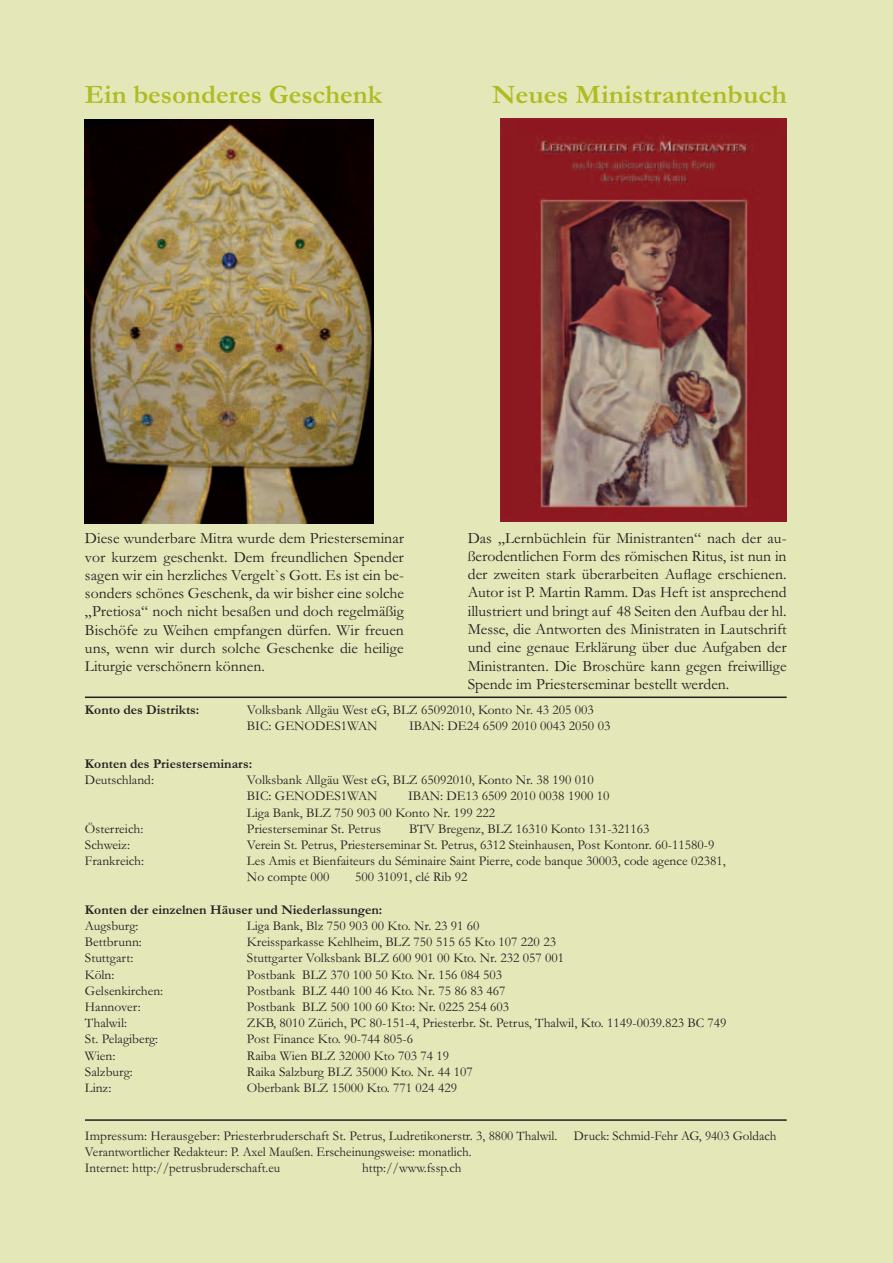
<style>
.page{position:relative;width:893px;height:1263px;background:#e4e8b9}
.page>*{position:absolute;margin:0;border:0;box-sizing:border-box;transform-origin:0 0}
.t1{font:700 27px "Garamond";color:#aebc21}
.t2{font:15.75px/18.3px "Garamond";color:#231f20;text-align:justify}
.t3{font:13.5px/16.2px "Garamond";color:#231f20}
.t4{font:700 13.5px "Garamond";color:#231f20}
</style>
<div class="page">
<hr style="left:85px;top:697px;width:702px;height:1px;background:#231f20">
<hr style="left:85px;top:1119px;width:702px;height:2px;background:#231f20">
<img style="left:85px;top:120px;width:288px;height:403px">
<img style="left:500px;top:118px;width:287px;height:404px">
<h1 class="t1" style="left:85px;top:84px;width:299px">Ein besonderes Geschenk</h1>
<h1 class="t1" style="left:492px;top:84px;width:296px">Neues Ministrantenbuch</h1>
<p class="t2" style="left:85px;top:531px;width:320px">Diese wunderbare Mitra wurde dem Priesterseminar vor kurzem geschenkt. Dem freundlichen Spender sagen wir ein herzliches Vergelt`s Gott. Es ist ein be&shy;sonders schönes Geschenk, da wir bisher eine solche „Pretiosa“ noch nicht besaßen und doch regelmäßig Bischöfe zu Weihen empfangen dürfen. Wir freuen uns, wenn wir durch solche Geschenke die heilige Liturgie verschönern können.</p>
<p class="t2" style="left:468px;top:530px;width:320px">Das „Lernbüchlein für Ministranten“ nach der au&shy;ßerodentlichen Form des römischen Ritus, ist nun in der zweiten stark überarbeiten Auflage erschienen.<br>Autor ist P. Martin Ramm. Das Heft ist ansprechend illustriert und bringt auf 48 Seiten den Aufbau der hl.<br>Messe, die Antworten des Ministraten in Lautschrift und eine genaue Erklärung über due Aufgaben der Ministranten. Die Broschüre kann gegen freiwillige Spende im Priesterseminar bestellt werden.</p>
<p class="t4" style="left:85px;top:704px;width:116px">Konto des Distrikts:</p>
<p class="t3" style="left:247px;top:703px;width:348px">Volksbank Allgäu West eG, BLZ 65092010, Konto Nr. 43 205 003<br>BIC: GENODES1WAN</p>
<p class="t3" style="left:409px;top:719px;width:203px">IBAN: DE24 6509 2010 0043 2050 03</p>
<p class="t4" style="left:85px;top:758px;width:169px">Konten des Priesterseminars:</p>
<p class="t3" style="left:85px;top:773px;width:70px">Deutschland:</p>
<p class="t3" style="left:247px;top:773px;width:348px">Volksbank Allgäu West eG, BLZ 65092010, Konto Nr. 38 190 010<br>BIC: GENODES1WAN</p>
<p class="t3" style="left:247px;top:790px;width:364px;text-indent:161px">IBAN: DE13 6509 2010 0038 1900 10<br>Liga Bank, BLZ 750 903 00 Konto Nr. 199 222</p>
<p class="t3" style="left:85px;top:822px;width:60px">Österreich:</p>
<p class="t3" style="left:247px;top:822px;width:136px">Priesterseminar St. Petrus</p>
<p class="t3" style="left:409px;top:822px;width:242px">BTV Bregenz, BLZ 16310 Konto 131-321163</p>
<p class="t3" style="left:85px;top:838px;width:47px">Schweiz:</p>
<p class="t3" style="left:247px;top:838px;width:469px">Verein St. Petrus, Priesterseminar St. Petrus, 6312 Steinhausen, Post Kontonr. 60-11580-9</p>
<p class="t3" style="left:85px;top:854px;width:61px">Frankreich:</p>
<p class="t3" style="left:247px;top:854px;width:480px">Les Amis et Bienfaiteurs du Séminaire Saint Pierre, code banque 30003, code agence 02381,<br>No compte 000</p>
<p class="t3" style="left:355px;top:871px;width:114px">500 31091, clé Rib 92</p>
<p class="t4" style="left:85px;top:904px;width:299px">Konten der einzelnen Häuser und Niederlassungen:</p>
<p class="t3" style="left:85px;top:919px;width:55px">Augsburg:</p>
<p class="t3" style="left:247px;top:919px;width:234px">Liga Bank, Blz 750 903 00 Kto. Nr. 23 91 60</p>
<p class="t3" style="left:85px;top:935px;width:58px">Bettbrunn:</p>
<p class="t3" style="left:247px;top:935px;width:310px">Kreissparkasse Kehlheim, BLZ 750 515 65 Kto 107 220 23</p>
<p class="t3" style="left:85px;top:952px;width:50px">Stuttgart:</p>
<p class="t3" style="left:247px;top:952px;width:319px">Stuttgarter Volksbank BLZ 600 901 00 Kto. Nr. 232 057 001</p>
<p class="t3" style="left:85px;top:968px;width:31px">Köln:</p>
<p class="t3" style="left:247px;top:968px;width:257px">Postbank BLZ 370 100 50 Kto. Nr. 156 084 503</p>
<p class="t3" style="left:85px;top:984px;width:80px">Gelsenkirchen:</p>
<p class="t3" style="left:247px;top:984px;width:260px">Postbank BLZ 440 100 46 Kto. Nr. 75 86 83 467</p>
<p class="t3" style="left:85px;top:1000px;width:57px">Hannover:</p>
<p class="t3" style="left:247px;top:1000px;width:264px">Postbank BLZ 500 100 60 Kto: Nr. 0225 254 603</p>
<p class="t3" style="left:85px;top:1016px;width:44px">Thalwil:</p>
<p class="t3" style="left:247px;top:1016px;width:481px">ZKB, 8010 Zürich, PC 80-151-4, Priesterbr. St. Petrus, Thalwil, Kto. 1149-0039.823 BC 749</p>
<p class="t3" style="left:85px;top:1033px;width:75px">St. Pelagiberg:</p>
<p class="t3" style="left:247px;top:1033px;width:168px">Post Finance Kto. 90-744 805-6</p>
<p class="t3" style="left:85px;top:1049px;width:32px">Wien:</p>
<p class="t3" style="left:247px;top:1049px;width:204px">Raiba Wien BLZ 32000 Kto 703 74 19</p>
<p class="t3" style="left:85px;top:1065px;width:49px">Salzburg:</p>
<p class="t3" style="left:247px;top:1065px;width:227px">Raika Salzburg BLZ 35000 Kto. Nr. 44 107</p>
<p class="t3" style="left:85px;top:1081px;width:28px">Linz:</p>
<p class="t3" style="left:247px;top:1081px;width:212px">Oberbank BLZ 15000 Kto. 771 024 429</p>
<p class="t3" style="left:85px;top:1129px;width:693px">Impressum: Herausgeber: Priesterbruderschaft St. Petrus, Ludretikonerstr. 3, 8800 Thalwil. Druck: Schmid-Fehr AG, 9403 Goldach<br>Verantwortlicher Redakteur: P. Axel Maußen. Erscheinungsweise: monatlich.<br>Internet: http://petrusbruderschaft.eu</p>
<p class="t3" style="left:362px;top:1162px;width:101px">http://www.fssp.ch</p>
</div>
